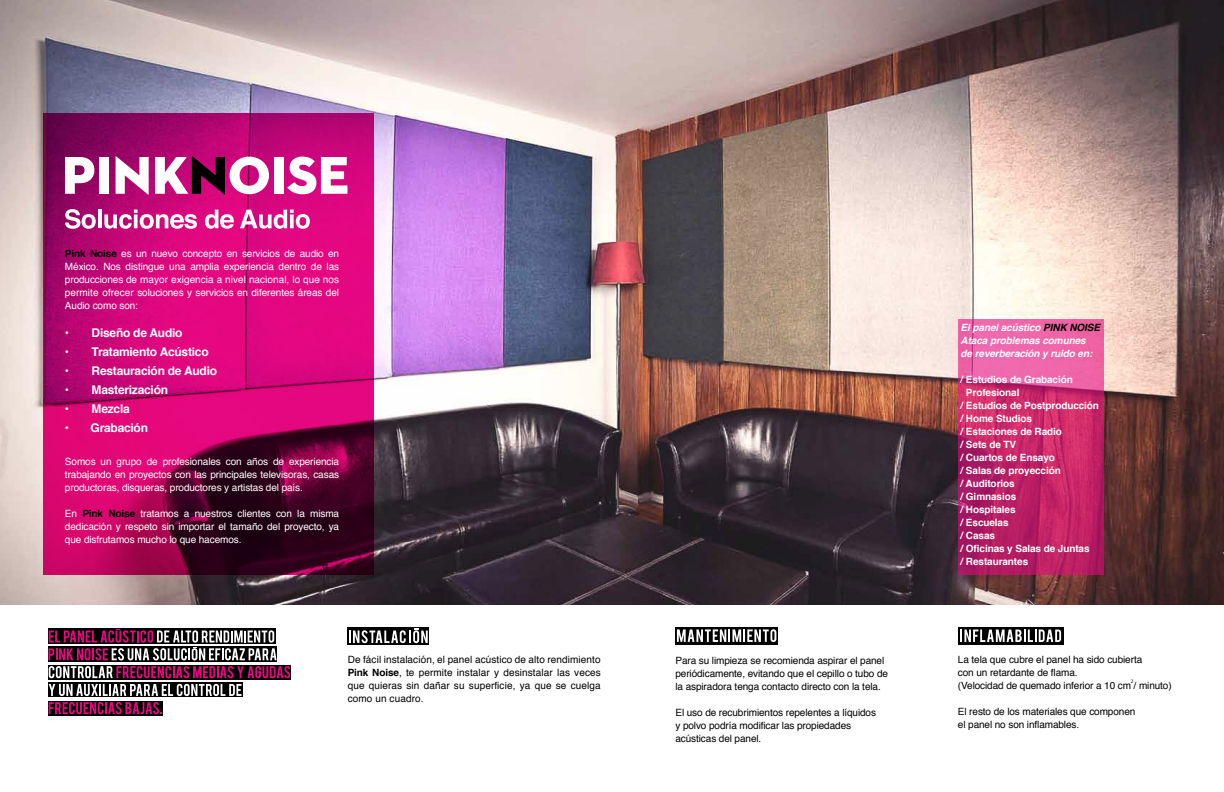
<style>
.page{position:relative;width:1224px;height:792px;background:#fff}
.page>*{position:absolute;margin:0;border:0;box-sizing:border-box;transform-origin:0 0}
.t1{font:700 12px "Helvetica";letter-spacing:-.02em;color:#fff}
.t2{font:10px/13px "Helvetica";letter-spacing:-.01em;color:#000}
.t3{font:10px/13px "Helvetica";letter-spacing:-.01em;color:#fff;text-align:justify}
.t4{font:700 10px "Helvetica";letter-spacing:-.01em;color:#fff}
.t5{font:italic 700 10px/13px "Helvetica";letter-spacing:-.01em;color:#fff}
.t6{font:5.2px "Myriad Pro";color:#000}
.s1{font-weight:700;color:#000}
.s2{font-weight:700}
.s3{color:#000}
</style>
<div class="page">
<img style="left:0;top:0;width:1224px;height:604px">
<svg style="left:958px;top:319px;width:145px;height:256px;background:#ca3377"></svg>
<div style="left:958px;top:627px;width:105px;height:18px;background:#000"></div>
<svg style="left:960px;top:630px;width:101px;height:12px"></svg>
<div style="left:675px;top:627px;width:103px;height:17px;background:#000"></div>
<svg style="left:677px;top:629px;width:99px;height:13px"></svg>
<div style="left:48px;top:628px;width:227px;height:16px;background:#000"></div>
<svg style="left:48px;top:646px;width:229px;height:16px"></svg>
<svg style="left:48px;top:665px;width:242px;height:15px"></svg>
<div style="left:48px;top:683px;width:195px;height:14px;background:#000"></div>
<svg style="left:48px;top:701px;width:114px;height:14px"></svg>
<svg style="left:49px;top:666px;width:241px;height:12px;background:#70234d"></svg>
<svg style="left:49px;top:684px;width:193px;height:12px"></svg>
<svg style="left:49px;top:702px;width:113px;height:12px"></svg>
<svg style="left:43px;top:113px;width:330px;height:462px;background:#af0563"></svg>
<svg style="left:116px;top:156px;width:33px;height:39px"></svg>
<svg style="left:65px;top:157px;width:29px;height:37px"></svg>
<div style="left:99px;top:157px;width:10px;height:37px;background:#fff"></div>
<div style="left:274px;top:157px;width:10px;height:37px;background:#fff"></div>
<svg style="left:287px;top:157px;width:60px;height:37px"></svg>
<svg style="left:155px;top:156px;width:114px;height:39px"></svg>
<svg style="left:65px;top:209px;width:31px;height:20px"></svg>
<hr style="left:98px;top:210px;width:3px;height:18px;background:#fff">
<svg style="left:104px;top:210px;width:93px;height:19px"></svg>
<svg style="left:205px;top:210px;width:29px;height:19px"></svg>
<svg style="left:240px;top:210px;width:70px;height:19px"></svg>
<div style="left:348px;top:627px;width:81px;height:18px;background:#000"></div>
<svg style="left:349px;top:628px;width:79px;height:15px"></svg>
<svg style="left:49px;top:629px;width:227px;height:31px"></svg>
<p class="t3" style="left:65px;top:247px;width:276px"><span class="s1">Pink Noise</span> es un nuevo concepto en servicios de audio en México. Nos distingue una amplia experiencia dentro de las producciones de mayor exigencia a nivel nacional, lo que nos permite ofrecer soluciones y servicios en diferentes áreas del Audio como son:</p>
<p class="t1" style="left:65px;top:323px;width:119px">• Diseño de Audio</p>
<p class="t1" style="left:65px;top:342px;width:145px">• Tratamiento Acústico</p>
<p class="t1" style="left:65px;top:361px;width:154px">• Restauración de Audio</p>
<p class="t1" style="left:65px;top:380px;width:105px">• Masterización</p>
<p class="t1" style="left:65px;top:399px;width:66px">• Mezcla</p>
<p class="t1" style="left:65px;top:418px;width:85px">• Grabación</p>
<p class="t3" style="left:65px;top:455px;width:276px">Somos un grupo de profesionales con años de experiencia trabajando en proyectos con las principales televisoras, casas productoras, disqueras, productores y artistas del país.</p>
<p class="t3" style="left:65px;top:507px;width:276px">En <span class="s1">Pink Noise</span> tratamos a nuestros clientes con la misma dedicación y respeto sin importar el tamaño del proyecto, ya que disfrutamos mucho lo que hacemos.</p>
<p class="t2" style="left:348px;top:653px;width:255px;text-align:justify">De fácil instalación, el panel acústico de alto rendimiento <span class="s2">Pink Noise</span>, te permite instalar y desinstalar las veces que quieras sin dañar su superficie, ya que se cuelga como un cuadro.</p>
<p class="t2" style="left:675px;top:654px;width:214px">Para su limpieza se recomienda aspirar el panel periódicamente, evitando que el cepillo o tubo de la aspiradora tenga contacto directo con la tela.</p>
<p class="t2" style="left:675px;top:706px;width:202px">El uso de recubrimientos repelentes a líquidos y polvo podría modificar las propiedades acústicas del panel.</p>
<p class="t5" style="left:960px;top:321px;width:141px">El panel acústico <span class="s3">PINK NOISE<br></span>Ataca problemas comunes<br>de reverberación y ruido en:</p>
<p class="t4" style="left:960px;top:372px;width:114px">/ Estudios de Grabación</p>
<p class="t4" style="left:966px;top:385px;width:55px">Profesional</p>
<p class="t4" style="left:960px;top:398px;width:140px">/ Estudios de Postproducción</p>
<p class="t4" style="left:960px;top:411px;width:73px">/ Home Studios</p>
<p class="t4" style="left:960px;top:424px;width:103px">/ Estaciones de Radio</p>
<p class="t4" style="left:960px;top:437px;width:57px">/ Sets de TV</p>
<p class="t4" style="left:960px;top:450px;width:96px">/ Cuartos de Ensayo</p>
<p class="t4" style="left:960px;top:463px;width:102px">/ Salas de proyección</p>
<p class="t4" style="left:960px;top:476px;width:56px">/ Auditorios</p>
<p class="t4" style="left:960px;top:489px;width:57px">/ Gimnasios</p>
<p class="t4" style="left:960px;top:502px;width:57px">/ Hospitales</p>
<p class="t4" style="left:960px;top:515px;width:50px">/ Escuelas</p>
<p class="t4" style="left:960px;top:528px;width:36px">/ Casas</p>
<p class="t4" style="left:960px;top:541px;width:131px">/ Oficinas y Salas de Juntas</p>
<p class="t4" style="left:960px;top:554px;width:69px">/ Restaurantes</p>
<p class="t2" style="left:958px;top:653px;width:215px">La tela que cubre el panel ha sido cubierta<br>con un retardante de flama.<br>(Velocidad de quemado inferior a 10 cm / minuto)</p>
<p class="t2" style="left:958px;top:705px;width:179px">El resto de los materiales que componen el panel no son inflamables.</p>
<p class="t6" style="left:1130px;top:678px;width:4px">2</p>
</div>
